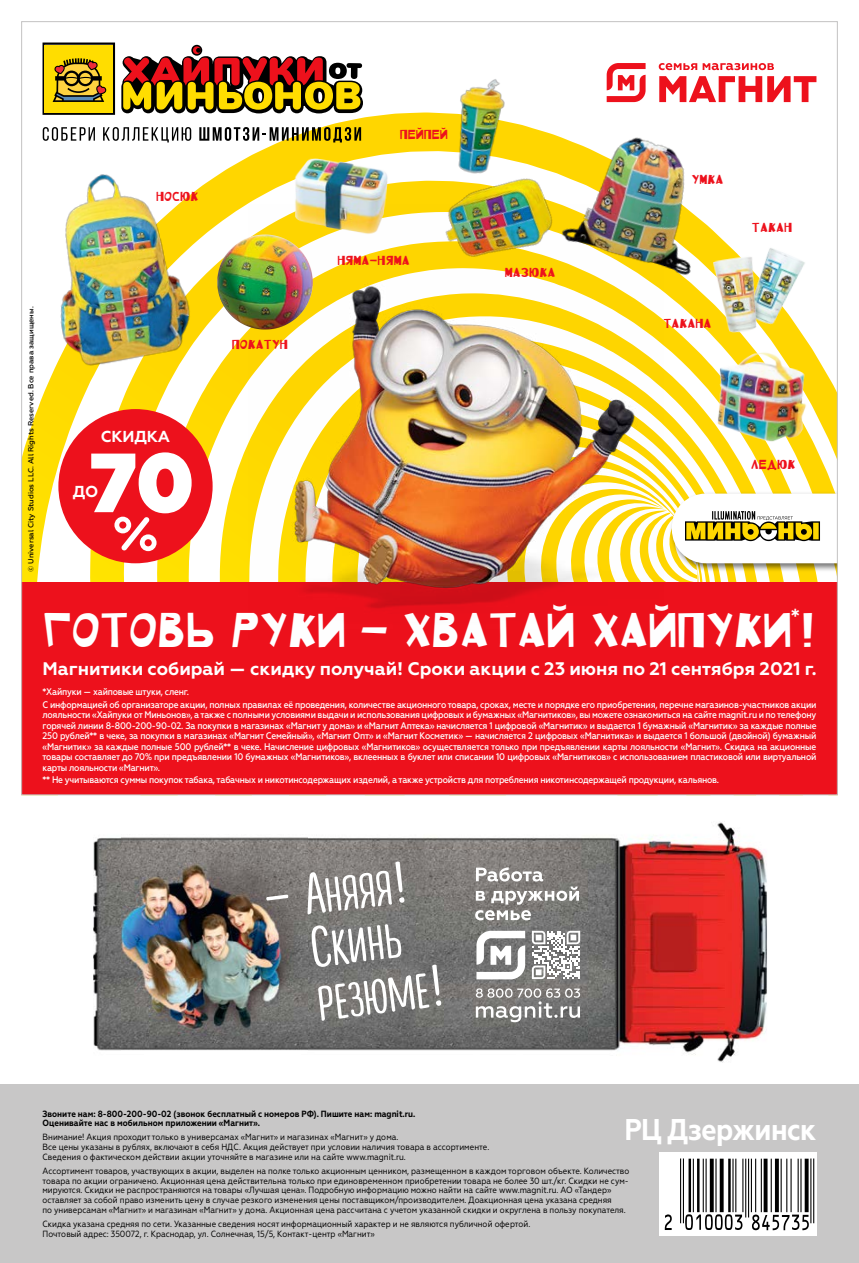
<style>
.page{position:relative;width:859px;height:1263px;background:#fff}
.page>*{position:absolute;margin:0;border:0;box-sizing:border-box;transform-origin:0 0}
.t1{font:71.85px "Ean Bwr P36 Tt";color:#000;scale:.76 1}
.t2{font:43.65px "Mishkin Shrift";letter-spacing:-.02em;color:#fff}
.t3{font:700 30px "Geometria Narrow";letter-spacing:-.02em;color:#fff}
.t4{font:500 21.75px "Geometria";color:#fff}
.t5{font:700 18.15px "Geometria";color:#fff}
.t6{font:700 15.9px "Geometria";letter-spacing:-.01em;color:#fff}
.t7{font:11.7px "Mishkin Shrift";color:#ed111c}
.t8{font:500 9.6px/10.5px "Geometria Narrow";letter-spacing:-.02em;color:#fff}
.t9{font:9px/9.8px "Geometria Narrow";color:#000}
.t10{font:700 9px/9.8px "Geometria Narrow";color:#000}
.t11{font:500 7.5px "Geometria";color:#000}
</style>
<div class="page">
<div style="left:0;top:1084px;width:859px;height:179px;background:#c8c7c7"></div>
<div style="left:658px;top:1153px;width:158px;height:83px;background:#fff"></div>
<svg style="left:23px;top:113px;width:403px;height:470px"></svg>
<svg style="left:157px;top:356px;width:91px;height:227px"></svg>
<svg style="left:43px;top:127px;width:52px;height:14px"></svg>
<svg style="left:103px;top:127px;width:88px;height:15px"></svg>
<svg style="left:121px;top:48px;width:242px;height:65px"></svg>
<svg style="left:43px;top:43px;width:72px;height:72px;background:#bea111"></svg>
<svg style="left:659px;top:76px;width:157px;height:26px"></svg>
<svg style="left:607px;top:63px;width:39px;height:39px"></svg>
<svg style="left:659px;top:63px;width:38px;height:7px"></svg>
<svg style="left:703px;top:63px;width:71px;height:7px"></svg>
<div style="left:21px;top:583px;width:817px;height:212px;background:#ed111c"></div>
<img style="left:248px;top:259px;width:415px;height:350px">
<div style="left:58px;top:409px;width:155px;height:154px;background:#ed111c;border-radius:50%"></div>
<svg style="left:91px;top:452px;width:101px;height:99px"></svg>
<svg style="left:505px;top:475px;width:331px;height:134px"></svg>
<img style="left:23px;top:142px;width:204px;height:246px">
<img style="left:199px;top:126px;width:212px;height:133px">
<img style="left:201px;top:214px;width:140px;height:142px">
<div style="left:212px;top:213px;width:123px;height:110px;background:#ffea00;opacity:.75"></div>
<div style="left:201px;top:238px;width:120px;height:113px;background:#000;opacity:.4"></div>
<img style="left:426px;top:79px;width:107px;height:60px">
<img style="left:539px;top:130px;width:180px;height:190px">
<img style="left:410px;top:139px;width:175px;height:164px">
<img style="left:684px;top:236px;width:152px;height:227px">
<img style="left:93px;top:822px;width:672px;height:47px">
<img style="left:93px;top:869px;width:51px;height:182px">
<img style="left:301px;top:869px;width:466px;height:194px">
<img style="left:121px;top:835px;width:187px;height:215px">
<svg style="left:532px;top:931px;width:48px;height:48px"></svg>
<svg style="left:475px;top:867px;width:104px;height:53px"></svg>
<svg style="left:476px;top:931px;width:49px;height:48px"></svg>
<svg style="left:476px;top:988px;width:104px;height:34px;background:#979694"></svg>
<svg style="left:307px;top:861px;width:134px;height:160px"></svg>
<svg style="left:266px;top:894px;width:22px;height:6px"></svg>
<p class="t7" style="left:400px;top:128px;width:50px">пейпей</p>
<p class="t7" style="left:156px;top:189px;width:44px">носюк</p>
<p class="t11" style="left:26px;top:572px;width:267px;rotate:-90deg">© Universal City Studios LLC. All Rights Reserved. Все права защищены.</p>
<h3 class="t6" style="left:101px;top:427px;width:71px">СКИДКА</h3>
<h3 class="t6" style="left:73px;top:482px;width:27px">ДО</h3>
<p class="t7" style="left:232px;top:337px;width:58px">покатун</p>
<p class="t7" style="left:337px;top:253px;width:74px">няма-няма</p>
<p class="t7" style="left:505px;top:265px;width:52px">Мазюка</p>
<p class="t7" style="left:691px;top:172px;width:34px">умка</p>
<p class="t7" style="left:752px;top:221px;width:42px">такан</p>
<p class="t7" style="left:663px;top:317px;width:50px">Такана</p>
<p class="t7" style="left:751px;top:457px;width:46px">ледюк</p>
<h2 class="t2" style="left:43px;top:603px;width:775px">Готовь руки - хватай хайпуки !</h2>
<h3 class="t4" style="left:791px;top:604px;width:11px">*</h3>
<h3 class="t5" style="left:43px;top:658px;width:775px">Магнитики собирай — скидку получай! Сроки акции с 23 июня по 21 сентября 2021 г.</h3>
<p class="t8" style="left:43px;top:686px;width:775px;line-height:12.3px">*Хайпуки — хайповые штуки, сленг.<br>С информацией об организаторе акции, полных правилах её проведения, количестве акционного товара, сроках, месте и порядке его приобретения, перечне магазинов-участников акции</p>
<p class="t8" style="left:43px;top:710px;width:775px;text-align:justify">лояльности «Хайпуки от Миньонов», а также с полными условиями выдачи и использования цифровых и бумажных «Магнитиков», вы можете ознакомиться на сайте magnit.ru и по телефону горячей линии 8-800-200-90-02. За покупки в магазинах «Магнит у дома» и «Магнит Аптека» начисляется 1 цифровой «Магнитик» и выдается 1 бумажный «Магнитик» за каждые полные 250 рублей** в чеке, за покупки в магазинах «Магнит Семейный», «Магнит Опт» и «Магнит Косметик» — начисляется 2 цифровых «Магнитика» и выдается 1 большой (двойной) бумажный «Магнитик» за каждые полные 500 рублей** в чеке. Начисление цифровых «Магнитиков» осуществляется только при предъявлении карты лояльности «Магнит». Скидка на акционные товары составляет до 70% при предъявлении 10 бумажных «Магнитиков», вклеенных в буклет или списании 10 цифровых «Магнитиков» с использованием пластиковой или виртуальной карты лояльности «Магнит».</p>
<p class="t8" style="left:43px;top:774px;width:678px">** Не учитываются суммы покупок табака, табачных и никотинсодержащих изделий, а также устройств для потребления никотинсодержащей продукции, кальянов.</p>
<p class="t10" style="left:43px;top:1109px;width:374px">Звоните нам: 8-800-200-90-02 (звонок бесплатный с номеров РФ). Пишите нам: magnit.ru.<br>Оценивайте нас в мобильном приложении «Магнит».</p>
<p class="t9" style="left:43px;top:1132px;width:448px">Внимание! Акция проходит только в универсамах «Магнит» и магазинах «Магнит» у дома.<br>Все цены указаны в рублях, включают в себя НДС. Акция действует при условии наличия товара в ассортименте.<br>Сведения о фактическом действии акции уточняйте в магазине или на сайте www.magnit.ru.</p>
<p class="t9" style="left:43px;top:1166px;width:588px">Ассортимент товаров, участвующих в акции, выделен на полке только акционным ценником, размещенном в каждом торговом объекте. Количество товара по акции ограничено. Акционная цена действительна только при единовременном приобретении товара не более 30 шт./кг. Скидки не сум&shy;мируются. Скидки не распространяются на товары «Лучшая цена». Подробную информацию можно найти на сайте www.magnit.ru. АО «Тандер» оставляет за собой право изменить цену в случае резкого изменения цены поставщиком/производителем. Доакционная цена указана средняя<br>по универсамам «Магнит» и магазинам «Магнит» у дома. Акционная цена рассчитана с учетом указанной скидки и округлена в пользу покупателя.</p>
<p class="t9" style="left:43px;top:1219px;width:489px">Скидка указана средняя по сети. Указанные сведения носят информационный характер и не являются публичной офертой.<br>Почтовый адрес: 350072, г. Краснодар, ул. Солнечная, 15/5, Контакт-центр «Магнит»</p>
<h3 class="t3" style="left:625px;top:1112px;width:193px">РЦ Дзержинск</h3>
<h1 class="t1" style="left:649px;top:1158px;width:219px">%!01AA0D-iefhdf!</h1>
</div>
